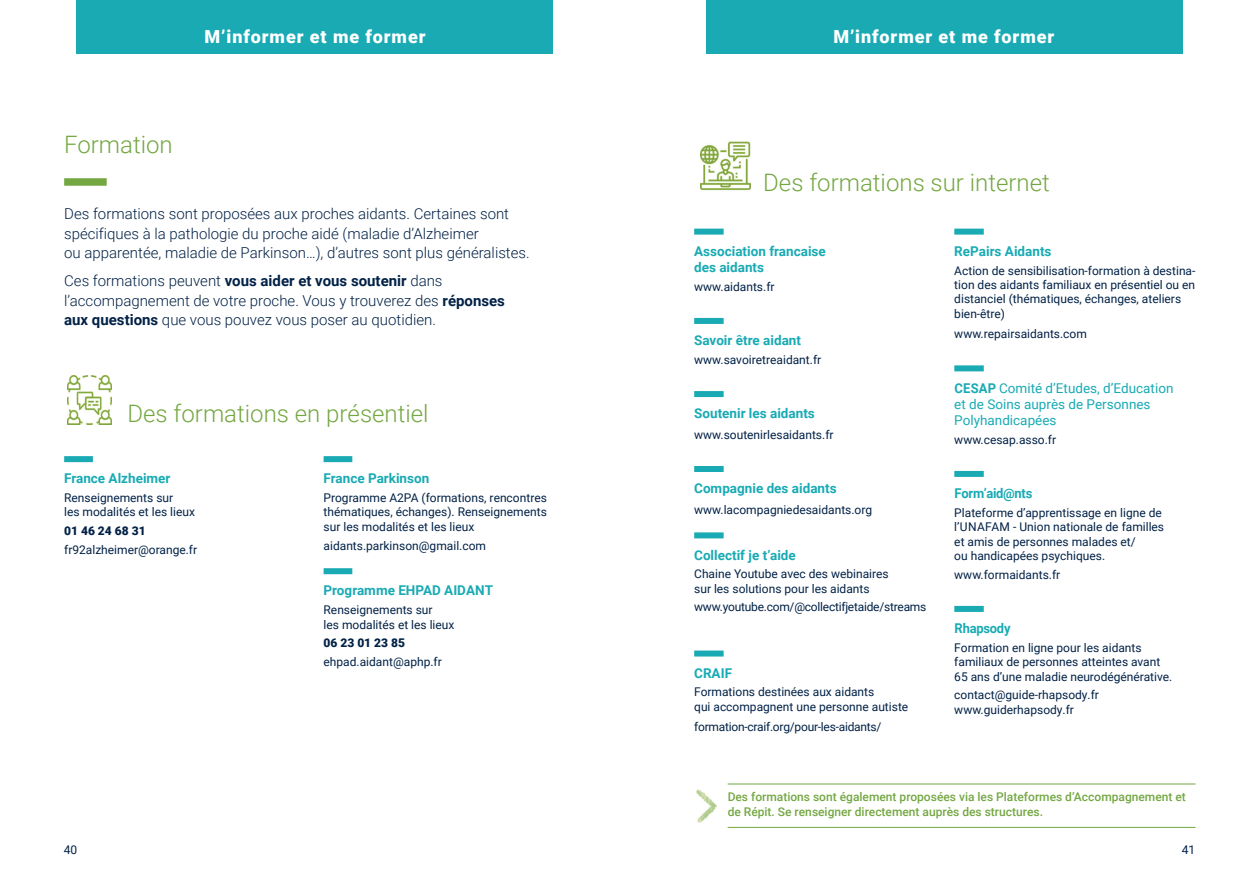
<style>
.page{position:relative;width:1259px;height:893px;background:#fff}
.page>*{position:absolute;margin:0;border:0;box-sizing:border-box;transform-origin:0 0}
.t1{font:300 24px "Roboto";color:#74a742}
.t2{font:900 18px "Roboto";letter-spacing:.05em;color:#fff}
.t3{font:300 15px/19.5px "Roboto";color:#002146}
.t4{font:700 13.5px/16.2px "Roboto";color:#19aab4}
.t5{font:13.5px/16.2px "Roboto";color:#19aab4}
.t6{font:700 13.5px "Roboto";letter-spacing:-.02em;color:#19aab4;scale:.96 1}
.t7{font:12px/14.4px "Roboto";color:#002146}
.t8{font:500 12px/15px "Roboto";color:#74a742}
.t9{font:12px "Roboto";letter-spacing:-.02em;color:#002146}
.t10{font:900 12px "Roboto";color:#002146}
.s1{font-weight:700}
</style>
<div class="page">
<div style="left:706px;top:0;width:476px;height:54px;background:#19aab4"></div>
<div style="left:76px;top:0;width:476px;height:54px;background:#19aab4"></div>
<img style="left:68px;top:376px;width:43px;height:49px">
<div style="left:64px;top:178px;width:43px;height:8px;background:#74a742"></div>
<div style="left:64px;top:456px;width:29px;height:6px;background:#19aab4"></div>
<div style="left:323px;top:456px;width:29px;height:6px;background:#19aab4"></div>
<div style="left:323px;top:568px;width:29px;height:6px;background:#19aab4"></div>
<hr style="left:727px;top:784px;width:468px;height:1px;background:#74a742">
<hr style="left:727px;top:827px;width:468px;height:1px;background:#74a742">
<img style="left:697px;top:790px;width:19px;height:33px">
<img style="left:700px;top:141px;width:50px;height:50px">
<div style="left:694px;top:229px;width:29px;height:6px;background:#19aab4"></div>
<div style="left:694px;top:318px;width:29px;height:6px;background:#19aab4"></div>
<div style="left:694px;top:391px;width:29px;height:6px;background:#19aab4"></div>
<div style="left:694px;top:466px;width:29px;height:6px;background:#19aab4"></div>
<div style="left:694px;top:532px;width:29px;height:6px;background:#19aab4"></div>
<div style="left:694px;top:650px;width:29px;height:6px;background:#19aab4"></div>
<div style="left:954px;top:229px;width:29px;height:6px;background:#19aab4"></div>
<div style="left:954px;top:365px;width:29px;height:6px;background:#19aab4"></div>
<div style="left:954px;top:471px;width:29px;height:6px;background:#19aab4"></div>
<div style="left:954px;top:606px;width:29px;height:6px;background:#19aab4"></div>
<h2 class="t2" style="left:205px;top:24px;width:222px">M’informer et me former</h2>
<h1 class="t1" style="left:64px;top:127px;width:110px">Formation</h1>
<p class="t3" style="left:64px;top:203px;width:467px">Des formations sont proposées aux proches aidants. Certaines sont spécifiques à la pathologie du proche aidé (maladie d’Alzheimer<br>ou apparentée, maladie de Parkinson…), d’autres sont plus généralistes.</p>
<p class="t3" style="left:64px;top:270px;width:442px">Ces formations peuvent <span class="s1">vous aider et vous soutenir</span> dans l’accompagnement de votre proche. Vous y trouverez des <span class="s1">réponses aux questions</span> que vous pouvez vous poser au quotidien.</p>
<h1 class="t1" style="left:127px;top:397px;width:303px">Des formations en présentiel</h1>
<p class="t4" style="left:64px;top:470px;width:108px">France Alzheimer</p>
<p class="t7" style="left:64px;top:490px;width:132px">Renseignements sur<br>les modalités et les lieux</p>
<p class="t10" style="left:64px;top:522px;width:83px">01 46 24 68 31</p>
<p class="t7" style="left:64px;top:542px;width:134px">fr92alzheimer@orange.fr</p>
<p class="t4" style="left:323px;top:470px;width:107px">France Parkinson</p>
<p class="t7" style="left:323px;top:490px;width:225px;text-align:justify">Programme A2PA (formations, rencontres thématiques, échanges). Renseignements sur les modalités et les lieux</p>
<p class="t7" style="left:323px;top:538px;width:164px">aidants.parkinson@gmail.com</p>
<p class="t4" style="left:323px;top:582px;width:171px">Programme EHPAD AIDANT</p>
<p class="t7" style="left:323px;top:602px;width:132px">Renseignements sur<br>les modalités et les lieux</p>
<p class="t10" style="left:323px;top:634px;width:83px">06 23 01 23 85</p>
<p class="t7" style="left:323px;top:654px;width:120px">ehpad.aidant@aphp.fr</p>
<h2 class="t2" style="left:833px;top:24px;width:222px">M’informer et me former</h2>
<h1 class="t1" style="left:763px;top:166px;width:288px">Des formations sur internet</h1>
<p class="t4" style="left:694px;top:242px;width:133px">Association francaise des aidants</p>
<p class="t7" style="left:694px;top:279px;width:82px">www.aidants.fr</p>
<p class="t4" style="left:694px;top:332px;width:108px">Savoir être aidant</p>
<p class="t7" style="left:694px;top:352px;width:129px">www.savoiretreaidant.fr</p>
<p class="t4" style="left:694px;top:405px;width:122px">Soutenir les aidants</p>
<p class="t7" style="left:694px;top:427px;width:141px">www.soutenirlesaidants.fr</p>
<p class="t4" style="left:694px;top:480px;width:144px">Compagnie des aidants</p>
<p class="t7" style="left:694px;top:502px;width:180px">www.lacompagniedesaidants.org</p>
<p class="t4" style="left:694px;top:546px;width:103px">Collectif je t’aide</p>
<p class="t7" style="left:694px;top:566px;width:196px">Chaine Youtube avec des webinaires sur les solutions pour les aidants</p>
<p class="t9" style="left:694px;top:599px;width:234px">www.youtube.com/@collectifjetaide/streams</p>
<p class="t4" style="left:694px;top:664px;width:39px">CRAIF</p>
<p class="t7" style="left:694px;top:684px;width:216px">Formations destinées aux aidants<br>qui accompagnent une personne autiste</p>
<p class="t9" style="left:694px;top:719px;width:189px">formation-craif.org/pour-les-aidants/</p>
<p class="t4" style="left:954px;top:242px;width:99px">RePairs Aidants</p>
<p class="t7" style="left:954px;top:263px;width:243px">Action de sensibilisation-formation à destina&shy;tion des aidants familiaux en présentiel ou en distanciel (thématiques, échanges, ateliers bien-être)</p>
<p class="t7" style="left:954px;top:326px;width:134px">www.repairsaidants.com</p>
<p class="t5" style="left:954px;top:379px;width:221px"><span class="s1">CESAP</span> Comité d’Etudes, d’Education et de Soins auprès de Personnes<br>Polyhandicapées</p>
<p class="t7" style="left:954px;top:432px;width:103px">www.cesap.asso.fr</p>
<p class="t6" style="left:954px;top:484px;width:83px">Form’aid@nts</p>
<p class="t7" style="left:954px;top:505px;width:211px">Plateforme d’apprentissage en ligne de l’UNAFAM - Union nationale de familles et amis de personnes malades et/<br>ou handicapées psychiques.</p>
<p class="t7" style="left:954px;top:567px;width:107px">www.formaidants.fr</p>
<p class="t6" style="left:954px;top:619px;width:60px">Rhapsody</p>
<p class="t7" style="left:954px;top:640px;width:218px">Formation en ligne pour les aidants familiaux de personnes atteintes avant<br>65 ans d’une maladie neurodégénérative.</p>
<p class="t7" style="left:954px;top:687px;width:146px">contact@guide-rhapsody.fr www.guiderhapsody.fr</p>
<p class="t8" style="left:727px;top:789px;width:460px">Des formations sont également proposées via les Plateformes d’Accompagnement et de Répit. Se renseigner directement auprès des structures.</p>
<p class="t7" style="left:64px;top:842px;width:15px">40</p>
<p class="t7" style="left:1181px;top:842px;width:15px">41</p>
</div>
